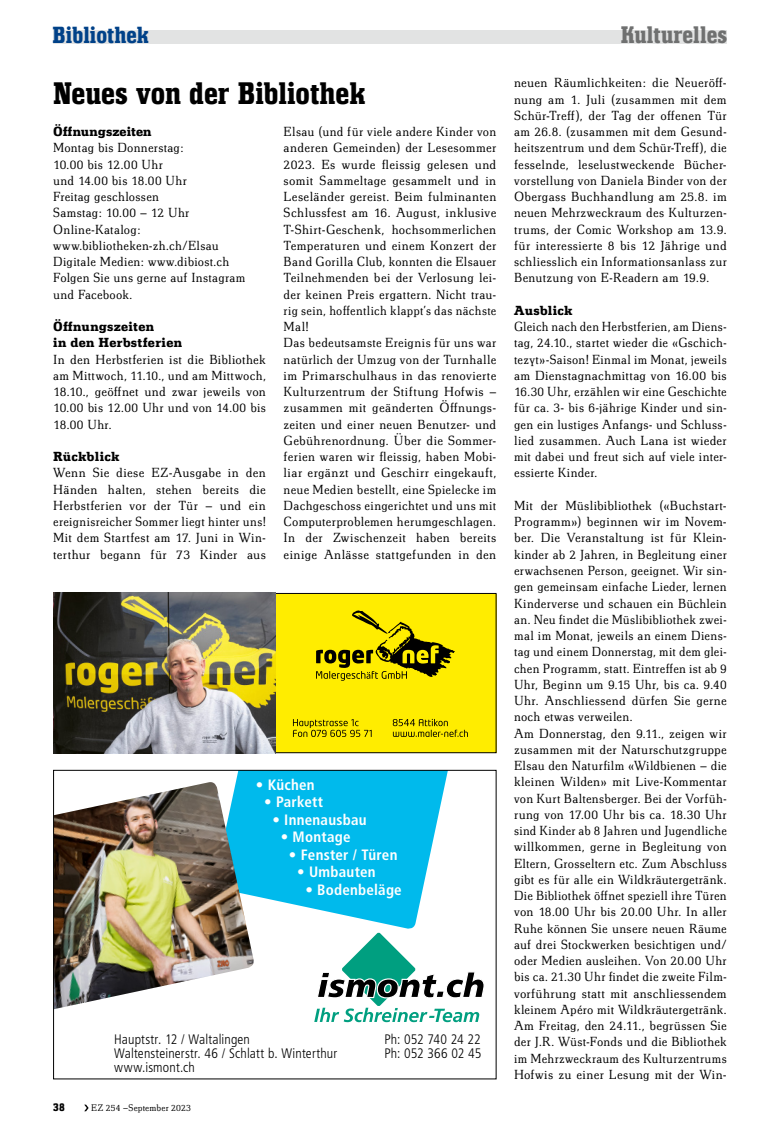
<style>
.page{position:relative;width:780px;height:1134px;background:#fff}
.page>*{position:absolute;margin:0;border:0;box-sizing:border-box;transform-origin:0 0}
.t1{font:700 32.5px "Technotyp Condensed";color:#000}
.t2{font:700 25px "Technotyp Condensed";color:#6f7070}
.t3{font:700 24.38px "Technotyp Condensed";color:#004188}
.t4{font:700 condensed 15px "Frutiger LT Pro";letter-spacing:.015em;color:#fff}
.t5{font:300 13.75px/16.2px "Technotyp";letter-spacing:.02em;color:#000;text-align:justify}
.t6{font:300 condensed 13.75px "Frutiger LT Pro";letter-spacing:.01em;color:#000}
.t7{font:700 13.75px/16.2px "Technotyp";letter-spacing:.02em;color:#000}
.t8{font:700 12.5px "Technotyp Condensed";color:#000}
.t9{font:300 10px "Technotyp";letter-spacing:.02em;color:#000}
</style>
<div class="page">
<div style="left:53px;top:30px;width:673px;height:13px;background:#e2e3e3"></div>
<svg style="left:84px;top:1104px;width:5px;height:7px"></svg>
<svg style="left:314px;top:933px;width:170px;height:89px"></svg>
<svg style="left:235px;top:772px;width:213px;height:157px;fill:#00baec"></svg>
<img style="left:55px;top:782px;width:200px;height:227px">
<div style="left:53px;top:770px;width:443px;height:309px;border:1px solid #000"></div>
<div style="left:275px;top:594px;width:221px;height:158px;background:#ffed00"></div>
<svg style="left:293px;top:719px;width:78px;height:18px"></svg>
<svg style="left:393px;top:719px;width:75px;height:18px"></svg>
<svg style="left:316px;top:610px;width:139px;height:71px"></svg>
<img style="left:54px;top:593px;width:222px;height:160px">
<h3 class="t3" style="left:53px;top:21px;width:98px">Bibliothek</h3>
<h1 class="t1" style="left:53px;top:74px;width:314px">Neues von der Bibliothek</h1>
<p class="t7" style="left:53px;top:123px;width:100px">Öffnungszeiten</p>
<p class="t5" style="left:53px;top:140px;width:194px;text-align:left">Montag bis Donnerstag:<br>10.00 bis 12.00 Uhr<br>und 14.00 bis 18.00 Uhr<br>Freitag geschlossen<br>Samstag: 10.00 – 12 Uhr<br>Online-Katalog: www.bibliotheken-zh.ch/Elsau<br>Digitale Medien: www.dibiost.ch<br>Folgen Sie uns gerne auf Instagram und Facebook.</p>
<p class="t7" style="left:53px;top:318px;width:130px">Öffnungszeiten<br>in den Herbstferien</p>
<p class="t5" style="left:53px;top:351px;width:214px">In den Herbstferien ist die Bibliothek am Mittwoch, 11.10., und am Mittwoch, 18.10., geöffnet und zwar jeweils von 10.00 bis 12.00 Uhr und von 14.00 bis 18.00 Uhr.</p>
<p class="t7" style="left:53px;top:448px;width:68px">Rückblick</p>
<p class="t5" style="left:53px;top:465px;width:214px">Wenn Sie diese EZ-Ausgabe in den Händen halten, stehen bereits die Herbstferien vor der Tür – und ein ereignisreicher Sommer liegt hinter uns!<br>Mit dem Startfest am 17. Juni in Win&shy;terthur begann für 73 Kinder aus</p>
<p class="t5" style="left:283px;top:123px;width:214px;text-align:left">Elsau (und für viele andere Kinder von anderen Gemeinden) der Lesesommer 2023. Es wurde fleissig gelesen und somit Sammeltage gesammelt und in Leseländer gereist. Beim fulminanten Schlussfest am 16. August, inklusive T-Shirt-Geschenk, hochsommerlichen Temperaturen und einem Konzert der Band Gorilla Club, konnten die Elsauer Teilnehmenden bei der Verlosung lei&shy;der keinen Preis ergattern. Nicht trau&shy;rig sein, hoffentlich klappt’s das nächste Mal!<br>Das bedeutsamste Ereignis für uns war natürlich der Umzug von der Turnhalle im Primarschulhaus in das renovierte Kulturzentrum der Stiftung Hofwis – zusammen mit geänderten Öffnungs&shy;zeiten und einer neuen Benutzer- und Gebührenordnung. Über die Sommer&shy;ferien waren wir fleissig, haben Mobi&shy;liar ergänzt und Geschirr eingekauft, neue Medien bestellt, eine Spielecke im Dachgeschoss eingerichtet und uns mit Computerproblemen herumgeschlagen.<br>In der Zwischenzeit haben bereits einige Anlässe stattgefunden in den</p>
<p class="t4" style="left:256px;top:775px;width:60px">• Küchen</p>
<p class="t4" style="left:264px;top:793px;width:60px">• Parkett</p>
<p class="t4" style="left:272px;top:810px;width:96px">• Innenausbau</p>
<p class="t4" style="left:281px;top:828px;width:71px">• Montage</p>
<p class="t4" style="left:289px;top:845px;width:110px">• Fenster / Türen</p>
<p class="t4" style="left:297px;top:863px;width:80px">• Umbauten</p>
<p class="t4" style="left:305px;top:880px;width:98px">• Bodenbeläge</p>
<p class="t6" style="left:114px;top:1031px;width:137px">Hauptstr. 12 / Waltalingen</p>
<p class="t6" style="left:384px;top:1031px;width:98px">Ph: 052 740 24 22</p>
<p class="t6" style="left:114px;top:1045px;width:224px">Waltensteinerstr. 46 / Schlatt b. Winterthur</p>
<p class="t6" style="left:384px;top:1045px;width:98px">Ph: 052 366 02 45</p>
<p class="t6" style="left:114px;top:1059px;width:82px">www.ismont.ch</p>
<p class="t8" style="left:53px;top:1100px;width:13px">38</p>
<p class="t9" style="left:91px;top:1102px;width:101px">EZ 254 –September 2023</p>
<h2 class="t2" style="left:620px;top:20px;width:108px">Kulturelles</h2>
<p class="t5" style="left:514px;top:75px;width:214px">neuen Räumlichkeiten: die Neueröff&shy;nung am 1. Juli (zusammen mit dem Schür-Treff), der Tag der offenen Tür am 26.8. (zusammen mit dem Gesund&shy;heitszentrum und dem Schür-Treff), die fesselnde, leselustweckende Bücher&shy;vorstellung von Daniela Binder von der Obergass Buchhandlung am 25.8. im neuen Mehrzweckraum des Kulturzen&shy;trums, der Comic Workshop am 13.9. für interessierte 8 bis 12 Jährige und schliesslich ein Informationsanlass zur Benutzung von E-Readern am 19.9.</p>
<p class="t7" style="left:514px;top:302px;width:60px">Ausblick</p>
<p class="t5" style="left:514px;top:318px;width:214px">Gleich nach den Herbstferien, am Diens&shy;tag, 24.10., startet wieder die «Gschich&shy;tezyt»-Saison! Einmal im Monat, jeweils am Dienstagnachmittag von 16.00 bis 16.30 Uhr, erzählen wir eine Geschichte für ca. 3- bis 6-jährige Kinder und sin&shy;gen ein lustiges Anfangs- und Schluss&shy;lied zusammen. Auch Lana ist wieder mit dabei und freut sich auf viele inter&shy;essierte Kinder.</p>
<p class="t5" style="left:514px;top:497px;width:214px;text-align:left">Mit der Müslibibliothek («Buchstart-Programm») beginnen wir im Novem&shy;ber. Die Veranstaltung ist für Klein&shy;kinder ab 2 Jahren, in Begleitung einer erwachsenen Person, geeignet. Wir sin&shy;gen gemeinsam einfache Lieder, lernen Kinderverse und schauen ein Büchlein an. Neu findet die Müslibibliothek zwei&shy;mal im Monat, jeweils an einem Diens&shy;tag und einem Donnerstag, mit dem glei&shy;chen Programm, statt. Eintreffen ist ab 9<br>Uhr, Beginn um 9.15 Uhr, bis ca. 9.40<br>Uhr. Anschliessend dürfen Sie gerne noch etwas verweilen.<br>Am Donnerstag, den 9.11., zeigen wir zusammen mit der Naturschutzgruppe Elsau den Naturfilm «Wildbienen – die kleinen Wilden» mit Live-Kommentar von Kurt Baltensberger. Bei der Vorfüh&shy;rung von 17.00 Uhr bis ca. 18.30 Uhr sind Kinder ab 8 Jahren und Jugendliche willkommen, gerne in Begleitung von Eltern, Grosseltern etc. Zum Abschluss gibt es für alle ein Wildkräutergetränk.<br>Die Bibliothek öffnet speziell ihre Türen von 18.00 Uhr bis 20.00 Uhr. In aller Ruhe können Sie unsere neuen Räume auf drei Stockwerken besichtigen und/ oder Medien ausleihen. Von 20.00 Uhr bis ca. 21.30 Uhr findet die zweite Film&shy;vorführung statt mit anschliessendem kleinem Apéro mit Wildkräutergetränk.<br>Am Freitag, den 24.11., begrüssen Sie der J.R. Wüst-Fonds und die Bibliothek im Mehrzweckraum des Kulturzentrums Hofwis zu einer Lesung mit der Win-</p>
</div>
